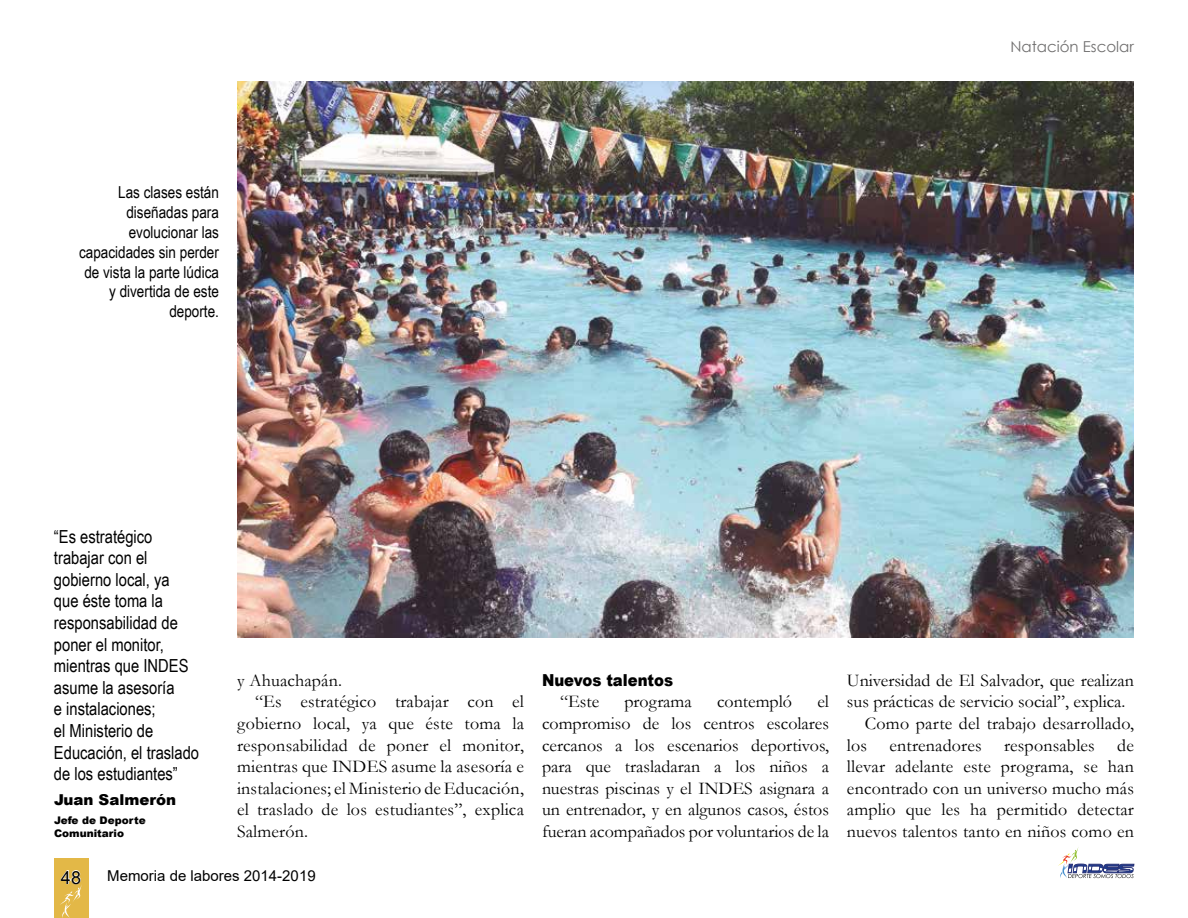
<style>
.page{position:relative;width:1188px;height:918px;background:#fff}
.page>*{position:absolute;margin:0;border:0;box-sizing:border-box;transform-origin:0 0}
.t1{font:18px/21.6px "Garamond";letter-spacing:.01em;color:#000;text-align:justify}
.t2{font:18px/21.6px "Arial Narrow";color:#000}
.t3{font:18px "Arial";color:#000}
.t4{font:16.5px/19.8px "Arial Narrow";color:#000;text-align:right}
.t5{font:900 16.5px "Arial";color:#000;scale:.9 1}
.t6{font:15px "Arial";color:#000}
.t7{font:15px "Century Gothic";color:#706f6f}
.t8{font:900 15px "Arial";color:#000}
.t9{font:900 10.5px/12.6px "Arial";color:#000}
</style>
<div class="page">
<img style="left:237px;top:81px;width:897px;height:556px">
<div style="left:54px;top:859px;width:34px;height:59px;background:#e3b847"></div>
<svg style="left:60px;top:870px;width:22px;height:48px"></svg>
<svg style="left:1058px;top:847px;width:76px;height:31px"></svg>
<p class="t4" style="left:79px;top:182px;width:141px">Las clases están diseñadas para evolucionar las capacidades sin perder de vista la parte lúdica y divertida de este deporte.</p>
<p class="t7" style="left:1010px;top:36px;width:125px">Natación Escolar</p>
<p class="t2" style="left:54px;top:525px;width:147px">“Es estratégico trabajar con el gobierno local, ya<br>que éste toma la responsabilidad de poner el monitor, mientras que INDES asume la asesoría<br>e instalaciones;<br>el Ministerio de<br>Educación, el traslado de los estudiantes”</p>
<p class="t8" style="left:54px;top:789px;width:124px">Juan Salmerón</p>
<p class="t9" style="left:54px;top:814px;width:93px">Jefe de Deporte<br>Comunitario</p>
<p class="t1" style="left:237px;top:669px;width:107px">y Ahuachapán.</p>
<p class="t1" style="left:255px;top:690px;width:270px">“Es estratégico trabajar con el</p>
<p class="t1" style="left:237px;top:712px;width:289px">gobierno local, ya que éste toma la</p>
<p class="t1" style="left:237px;top:734px;width:288px">responsabilidad de poner el monitor,</p>
<p class="t1" style="left:237px;top:755px;width:288px">mientras que INDES asume la asesoría e</p>
<p class="t1" style="left:237px;top:777px;width:288px">instalaciones; el Ministerio de Educación,</p>
<p class="t1" style="left:237px;top:798px;width:288px">el traslado de los estudiantes”, explica</p>
<p class="t1" style="left:237px;top:820px;width:73px">Salmerón.</p>
<p class="t3" style="left:61px;top:865px;width:22px">48</p>
<p class="t6" style="left:107px;top:866px;width:210px">Memoria de labores 2014-2019</p>
<p class="t5" style="left:542px;top:668px;width:147px">Nuevos talentos</p>
<p class="t1" style="left:560px;top:690px;width:41px">“Este</p>
<p class="t1" style="left:624px;top:690px;width:69px">programa</p>
<p class="t1" style="left:717px;top:690px;width:76px">contempló</p>
<p class="t1" style="left:542px;top:690px;width:289px;text-indent:275px">el compromiso de los centros escolares cercanos a los escenarios deportivos, para que trasladaran a los niños a nuestras piscinas y el INDES asignara a un entrenador, y en algunos casos, éstos fueran acompañados por voluntarios de la</p>
<p class="t1" style="left:847px;top:669px;width:288px">Universidad de El Salvador, que realizan</p>
<p class="t1" style="left:847px;top:690px;width:280px">sus prácticas de servicio social”, explica.</p>
<p class="t1" style="left:865px;top:712px;width:270px">Como parte del trabajo desarrollado,</p>
<p class="t1" style="left:847px;top:734px;width:288px">los entrenadores responsables de</p>
<p class="t1" style="left:847px;top:755px;width:288px">llevar adelante este programa, se han</p>
<p class="t1" style="left:847px;top:777px;width:288px">encontrado con un universo mucho más</p>
<p class="t1" style="left:847px;top:798px;width:288px">amplio que les ha permitido detectar</p>
<p class="t1" style="left:847px;top:820px;width:288px">nuevos talentos tanto en niños como en</p>
</div>
